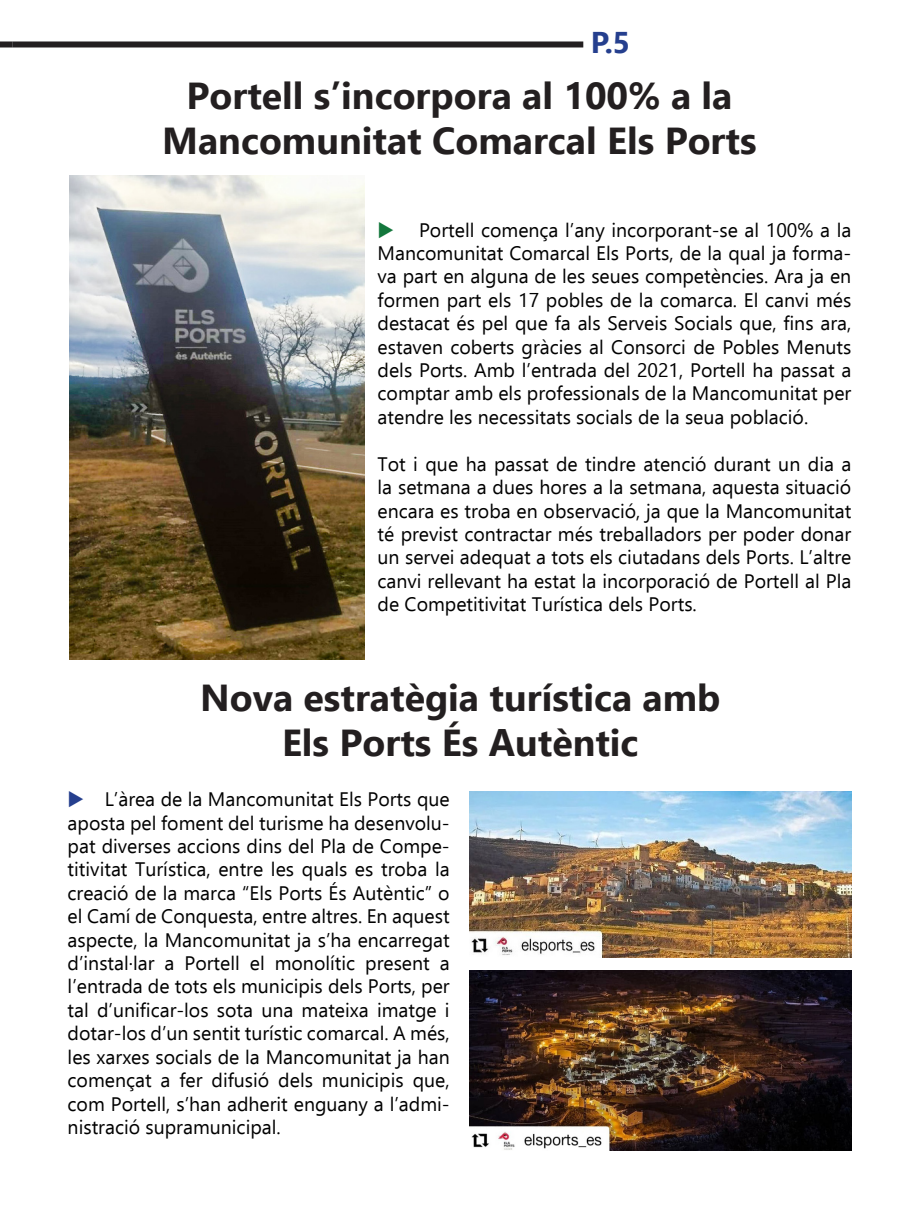
<style>
.page{position:relative;width:919px;height:1217px;background:#fff}
.page>*{position:absolute;margin:0;border:0;box-sizing:border-box;transform-origin:0 0}
.t1{font:700 37.5px "Ebrima";color:#231f20}
.t2{font:700 30px "Segoe UI";color:#253f8e}
.t3{font:19.5px/23.4px "Ebrima";color:#000;text-align:justify}
.s1{color:#13773c}
.s2{color:#253f8e}
</style>
<div class="page">
<img style="left:469px;top:791px;width:382px;height:165px">
<img style="left:69px;top:175px;width:295px;height:484px">
<div style="left:0;top:41px;width:13px;height:6px;background:#231f20"></div>
<div style="left:13px;top:41px;width:570px;height:6px;background:#231f20"></div>
<img style="left:469px;top:970px;width:382px;height:179px">
<p class="t2" style="left:590px;top:14px;width:41px">P.5</p>
<p class="t1" style="left:186px;top:66px;width:547px">Portell s’incorpora al 100% a la</p>
<p class="t1" style="left:162px;top:111px;width:596px">Mancomunitat Comarcal Els Ports</p>
<p class="t3" style="left:377px;top:217px;width:475px"><span class="s1">◆</span> Portell comença l’any incorporant-se al 100% a la Mancomunitat Comarcal Els Ports, de la qual ja forma&shy;va part en alguna de les seues competències. Ara ja en formen part els 17 pobles de la comarca. El canvi més destacat és pel que fa als Serveis Socials que, fins ara, estaven coberts gràcies al Consorci de Pobles Menuts dels Ports. Amb l’entrada del 2021, Portell ha passat a comptar amb els professionals de la Mancomunitat per atendre les necessitats socials de la seua població.</p>
<p class="t3" style="left:377px;top:451px;width:475px">Tot i que ha passat de tindre atenció durant un dia a la setmana a dues hores a la setmana, aquesta situació encara es troba en observació, ja que la Mancomunitat té previst contractar més treballadors per poder donar un servei adequat a tots els ciutadans dels Ports. L’altre canvi rellevant ha estat la incorporació de Portell al Pla de Competitivitat Turística dels Ports.</p>
<p class="t1" style="left:200px;top:667px;width:522px">Nova estratègia turística amb</p>
<p class="t1" style="left:282px;top:712px;width:358px">Els Ports És Autèntic</p>
<p class="t3" style="left:68px;top:786px;width:383px"><span class="s2">◆</span> L’àrea de la Mancomunitat Els Ports que aposta pel foment del turisme ha desenvolu&shy;pat diverses accions dins del Pla de Compe&shy;titivitat Turística, entre les quals es troba la creació de la marca “Els Ports És Autèntic” o el Camí de Conquesta, entre altres. En aquest aspecte, la Mancomunitat ja s’ha encarregat d’instal·lar a Portell el monolític present a l’entrada de tots els municipis dels Ports, per tal d’unificar-los sota una mateixa imatge i dotar-los d’un sentit turístic comarcal. A més, les xarxes socials de la Mancomunitat ja han començat a fer difusió dels municipis que, com Portell, s’han adherit enguany a l’admi&shy;nistració supramunicipal.</p>
</div>
